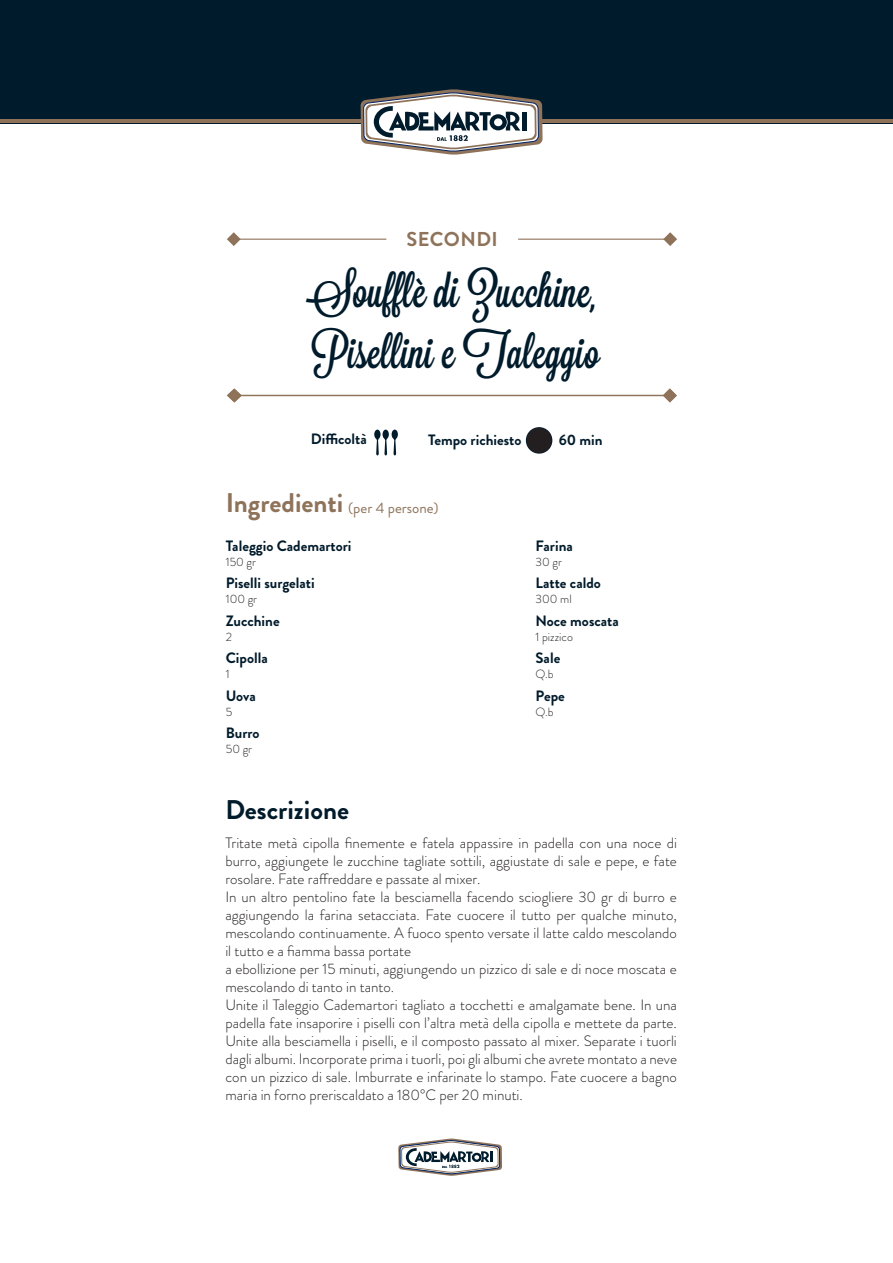
<style>
.page{position:relative;width:893px;height:1263px;background:#fff}
.page>*{position:absolute;margin:0;border:0;box-sizing:border-box;transform-origin:0 0}
.t1{font:45px "Lavanderia Sturdy";color:#001b2b}
.t2{font:700 27px "Brandon Grotesque";color:#8e735a}
.t3{font:700 27px "Brandon Grotesque";color:#001b2b}
.t4{font:700 20.1px "Brandon Grotesque";letter-spacing:.02em;color:#8e735a}
.Descrizione{font:300 15px/18px "Brandon Grotesque";color:#231f20;text-align:justify}
.Ingredienti{font:700 15px "Brandon Grotesque";color:#001b2b}
.Descrizione-2{font:15px "Brandon Grotesque";color:#8e735a}
.Ingredienti-2{font:300 12px "Brandon Grotesque";color:#231f20}
</style>
<div class="page">
<div style="left:0;top:0;width:893px;height:123px;background:#001b2b"></div>
<hr style="left:0;top:119px;width:893px;height:4px;background:#8e735a">
<svg style="left:361px;top:89px;width:182px;height:66px"></svg>
<svg style="left:227px;top:232px;width:14px;height:14px"></svg>
<hr style="left:231px;top:239px;width:155px;height:1px;background:#8e735a">
<svg style="left:663px;top:232px;width:14px;height:14px"></svg>
<hr style="left:518px;top:239px;width:148px;height:1px;background:#8e735a">
<svg style="left:227px;top:388px;width:15px;height:15px"></svg>
<hr style="left:236px;top:395px;width:434px;height:1px;background:#8e735a">
<svg style="left:663px;top:388px;width:14px;height:15px"></svg>
<svg style="left:398px;top:1138px;width:104px;height:38px"></svg>
<svg style="left:525px;top:427px;width:28px;height:27px"></svg>
<div style="left:527px;top:428px;width:25px;height:25px;background:#231f20;border-radius:50%"></div>
<svg style="left:374px;top:430px;width:24px;height:25px"></svg>
<p class="t4" style="left:406px;top:225px;width:93px">SECONDI</p>
<p class="t1" style="left:306px;top:265px;width:293px">Soufflè di Zucchine,</p>
<p class="t1" style="left:312px;top:326px;width:290px">Pisellini e Taleggio</p>
<p class="Ingredienti" style="left:311px;top:428px;width:57px">Difficoltà</p>
<p class="Ingredienti" style="left:428px;top:429px;width:95px">Tempo richiesto</p>
<p class="Ingredienti" style="left:559px;top:429px;width:45px">60 min</p>
<p class="t2" style="left:226px;top:484px;width:119px">Ingredienti</p>
<p class="Descrizione-2" style="left:348px;top:497px;width:92px">(per 4 persone)</p>
<p class="Ingredienti" style="left:226px;top:535px;width:127px">Taleggio Cademartori</p>
<p class="Ingredienti-2" style="left:226px;top:554px;width:32px">150 gr</p>
<p class="Ingredienti" style="left:226px;top:573px;width:90px">Piselli surgelati</p>
<p class="Ingredienti-2" style="left:226px;top:591px;width:33px">100 gr</p>
<p class="Ingredienti" style="left:226px;top:610px;width:55px">Zucchine</p>
<p class="Ingredienti-2" style="left:226px;top:629px;width:8px">2</p>
<p class="Ingredienti" style="left:226px;top:648px;width:43px">Cipolla</p>
<p class="Ingredienti-2" style="left:226px;top:666px;width:5px">1</p>
<p class="Ingredienti" style="left:226px;top:685px;width:32px">Uova</p>
<p class="Ingredienti-2" style="left:226px;top:704px;width:8px">5</p>
<p class="Ingredienti" style="left:226px;top:723px;width:35px">Burro</p>
<p class="Ingredienti-2" style="left:226px;top:741px;width:28px">50 gr</p>
<p class="Ingredienti" style="left:536px;top:535px;width:39px">Farina</p>
<p class="Ingredienti-2" style="left:536px;top:554px;width:28px">30 gr</p>
<p class="Ingredienti" style="left:536px;top:573px;width:67px">Latte caldo</p>
<p class="Ingredienti-2" style="left:536px;top:591px;width:38px">300 ml</p>
<p class="Ingredienti" style="left:536px;top:610px;width:85px">Noce moscata</p>
<p class="Ingredienti-2" style="left:536px;top:629px;width:39px">1 pizzico</p>
<p class="Ingredienti" style="left:536px;top:648px;width:26px">Sale</p>
<p class="Ingredienti-2" style="left:536px;top:666px;width:20px">Q.b</p>
<p class="Ingredienti" style="left:536px;top:685px;width:31px">Pepe</p>
<p class="Ingredienti-2" style="left:536px;top:704px;width:20px">Q.b</p>
<p class="t3" style="left:225px;top:791px;width:125px">Descrizione</p>
<p class="Descrizione" style="left:225px;top:834px;width:453px">Tritate metà cipolla finemente e fatela appassire in padella con una noce di burro, aggiungete le zucchine tagliate sottili, aggiustate di sale e pepe, e fate rosolare. Fate raffreddare e passate al mixer.</p>
<p class="Descrizione" style="left:225px;top:888px;width:453px">In un altro pentolino fate la besciamella facendo sciogliere 30 gr di burro e aggiungendo la farina setacciata. Fate cuocere il tutto per qualche minuto, mescolando continuamente. A fuoco spento versate il latte caldo mescolando il tutto e a fiamma bassa portate</p>
<p class="Descrizione" style="left:225px;top:960px;width:453px">a ebollizione per 15 minuti, aggiungendo un pizzico di sale e di noce moscata e mescolando di tanto in tanto.</p>
<p class="Descrizione" style="left:225px;top:996px;width:453px">Unite il Taleggio Cademartori tagliato a tocchetti e amalgamate bene. In una padella fate insaporire i piselli con l’altra metà della cipolla e mettete da parte.<br>Unite alla besciamella i piselli, e il composto passato al mixer. Separate i tuorli dagli albumi. Incorporate prima i tuorli, poi gli albumi che avrete montato a neve con un pizzico di sale. Imburrate e infarinate lo stampo. Fate cuocere a bagno maria in forno preriscaldato a 180°C per 20 minuti.</p>
</div>
